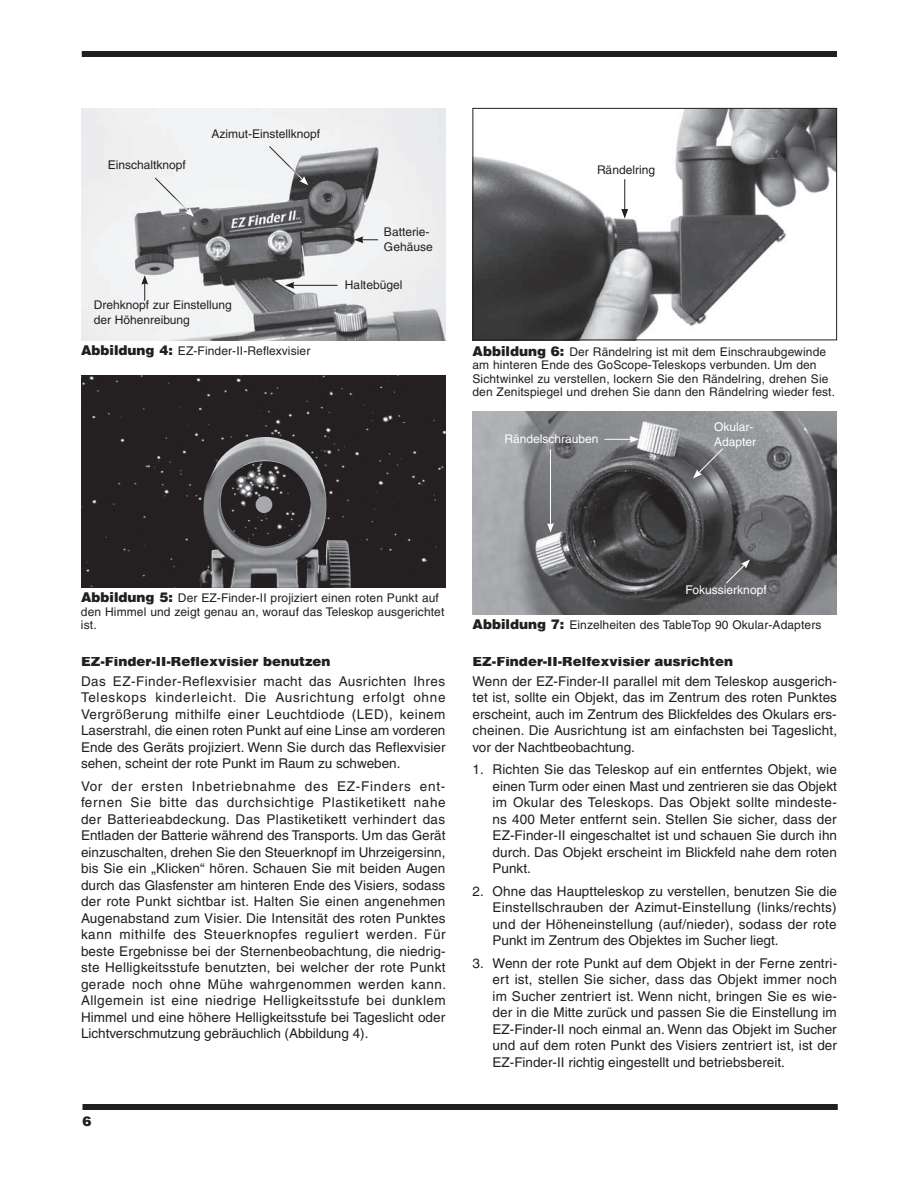
<style>
.page{position:relative;width:918px;height:1188px;background:#fff}
.page>*{position:absolute;margin:0;border:0;box-sizing:border-box;transform-origin:0 0}
.t1{font:13.5px/16.5px "Helvetica";color:#231f20;text-align:justify}
.t2{font:900 13.5px "Helvetica";color:#231f20}
.t3{font:12px/13.5px "Helvetica";letter-spacing:.01em;color:#231f20}
.t4{font:12px/15px "Helvetica";color:#fff}
.s1{font-weight:900;font-size:13.5px}
</style>
<div class="page">
<div style="left:82px;top:51px;width:755px;height:6px;background:#231f20"></div>
<div style="left:82px;top:1104px;width:756px;height:6px;background:#231f20"></div>
<img style="left:81px;top:108px;width:365px;height:232px">
<img style="left:472px;top:412px;width:365px;height:203px">
<div style="left:81px;top:375px;width:365px;height:213px;background:#242021"></div>
<img style="left:200px;top:437px;width:151px;height:151px">
<div style="left:256px;top:496px;width:16px;height:17px;background:#a8a9ad;border-radius:50%"></div>
<svg style="left:268px;top:145px;width:40px;height:40px"></svg>
<svg style="left:154px;top:177px;width:40px;height:40px"></svg>
<svg style="left:141px;top:275px;width:7px;height:26px"></svg>
<hr style="left:292px;top:285px;width:46px;height:1px;background:#231f20">
<svg style="left:285px;top:282px;width:9px;height:7px"></svg>
<svg style="left:354px;top:236px;width:24px;height:7px"></svg>
<img style="left:474px;top:110px;width:361px;height:228px">
<div style="left:472px;top:108px;width:365px;height:232px;border:1px solid #231f20"></div>
<hr style="left:624px;top:179px;width:1px;height:32px;background:#231f20">
<svg style="left:621px;top:209px;width:7px;height:10px"></svg>
<svg style="left:693px;top:448px;width:31px;height:31px"></svg>
<svg style="left:725px;top:559px;width:25px;height:25px"></svg>
<svg style="left:604px;top:436px;width:35px;height:7px"></svg>
<hr style="left:550px;top:449px;width:1px;height:76px;background:#fff">
<svg style="left:547px;top:523px;width:7px;height:10px"></svg>
<p class="t3" style="left:108px;top:158px;width:80px">Einschaltknopf</p>
<p class="t3" style="left:211px;top:127px;width:110px">Azimut-Einstellknopf</p>
<p class="t3" style="left:94px;top:298px;width:140px;line-height:15px">Drehknopf zur Einstellung der Höhenreibung</p>
<p class="t3" style="left:81px;top:344px;width:231px"><span class="s1">Abbildung 4:</span> EZ-Finder-II-Reflexvisier</p>
<p class="t3" style="left:384px;top:224px;width:50px;line-height:15px">Batterie-<br>Gehäuse</p>
<p class="t3" style="left:345px;top:278px;width:59px">Haltebügel</p>
<p class="t3" style="left:597px;top:163px;width:60px">Rändelring</p>
<p class="t3" style="left:472px;top:345px;width:364px"><span class="s1">Abbildung 6:</span> Der Rändelring ist mit dem Einschraubgewinde am hinteren Ende des GoScope-Teleskops verbunden. Um den Sichtwinkel zu verstellen, lockern Sie den Rändelring, drehen Sie den Zenitspiegel und drehen Sie dann den Rändelring wieder fest.</p>
<p class="t4" style="left:505px;top:431px;width:95px">Rändelschrauben</p>
<p class="t4" style="left:714px;top:419px;width:44px">Okular-<br>Adapter</p>
<p class="t3" style="left:81px;top:591px;width:365px"><span class="s1">Abbildung 5:</span> Der EZ-Finder-II projiziert einen roten Punkt auf den Himmel und zeigt genau an, worauf das Teleskop ausgerichtet ist.</p>
<p class="t2" style="left:81px;top:653px;width:251px">EZ-Finder-II-Reflexvisier benutzen</p>
<p class="t1" style="left:81px;top:673px;width:366px">Das EZ-Finder-Reflexvisier macht das Ausrichten Ihres Teleskops kinderleicht. Die Ausrichtung erfolgt ohne Vergrößerung mithilfe einer Leuchtdiode (LED), keinem Laserstrahl, die einen roten Punkt auf eine Linse am vorderen Ende des Geräts projiziert. Wenn Sie durch das Reflexvisier sehen, scheint der rote Punkt im Raum zu schweben.</p>
<p class="t1" style="left:81px;top:778px;width:367px">Vor der ersten Inbetriebnahme des EZ-Finders ent&shy;fernen Sie bitte das durchsichtige Plastiketikett nahe der Batterieabdeckung. Das Plastiketikett verhindert das Entladen der Batterie während des Transports. Um das Gerät einzuschalten, drehen Sie den Steuerknopf im Uhrzeigersinn, bis Sie ein „Klicken“ hören. Schauen Sie mit beiden Augen durch das Glasfenster am hinteren Ende des Visiers, sodass der rote Punkt sichtbar ist. Halten Sie einen angenehmen Augenabstand zum Visier. Die Intensität des roten Punktes kann mithilfe des Steuerknopfes reguliert werden. Für beste Ergebnisse bei der Sternenbeobachtung, die niedrig&shy;ste Helligkeitsstufe benutzten, bei welcher der rote Punkt gerade noch ohne Mühe wahrgenommen werden kann.<br>Allgemein ist eine niedrige Helligkeitsstufe bei dunklem Himmel und eine höhere Helligkeitsstufe bei Tageslicht oder Lichtverschmutzung gebräuchlich (Abbildung 4).</p>
<p class="t2" style="left:82px;top:1113px;width:11px">6</p>
<p class="t4" style="left:686px;top:583px;width:83px">Fokussierknopf</p>
<p class="t3" style="left:472px;top:618px;width:350px"><span class="s1">Abbildung 7:</span> Einzelheiten des TableTop 90 Okular-Adapters</p>
<p class="t2" style="left:473px;top:652px;width:262px">EZ-Finder-II-Relfexvisier ausrichten</p>
<p class="t1" style="left:473px;top:673px;width:366px">Wenn der EZ-Finder-II parallel mit dem Teleskop ausgerich&shy;tet ist, sollte ein Objekt, das im Zentrum des roten Punktes erscheint, auch im Zentrum des Blickfeldes des Okulars ers&shy;cheinen. Die Ausrichtung ist am einfachsten bei Tageslicht, vor der Nachtbeobachtung.</p>
<p class="t1" style="left:493px;top:761px;width:346px;text-indent:-20px">1. Richten Sie das Teleskop auf ein entferntes Objekt, wie einen Turm oder einen Mast und zentrieren sie das Objekt im Okular des Teleskops. Das Objekt sollte mindeste&shy;ns 400 Meter entfernt sein. Stellen Sie sicher, dass der EZ-Finder-II eingeschaltet ist und schauen Sie durch ihn durch. Das Objekt erscheint im Blickfeld nahe dem roten Punkt.</p>
<p class="t1" style="left:493px;top:883px;width:346px;text-indent:-20px">2. Ohne das Hauptteleskop zu verstellen, benutzen Sie die Einstellschrauben der Azimut-Einstellung (links/rechts) und der Höheneinstellung (auf/nieder), sodass der rote Punkt im Zentrum des Objektes im Sucher liegt.</p>
<p class="t1" style="left:493px;top:955px;width:346px;text-indent:-20px">3. Wenn der rote Punkt auf dem Objekt in der Ferne zentri&shy;ert ist, stellen Sie sicher, dass das Objekt immer noch im Sucher zentriert ist. Wenn nicht, bringen Sie es wie&shy;der in die Mitte zurück und passen Sie die Einstellung im EZ-Finder-II noch einmal an. Wenn das Objekt im Sucher und auf dem roten Punkt des Visiers zentriert ist, ist der EZ-Finder-II richtig eingestellt und betriebsbereit.</p>
</div>
